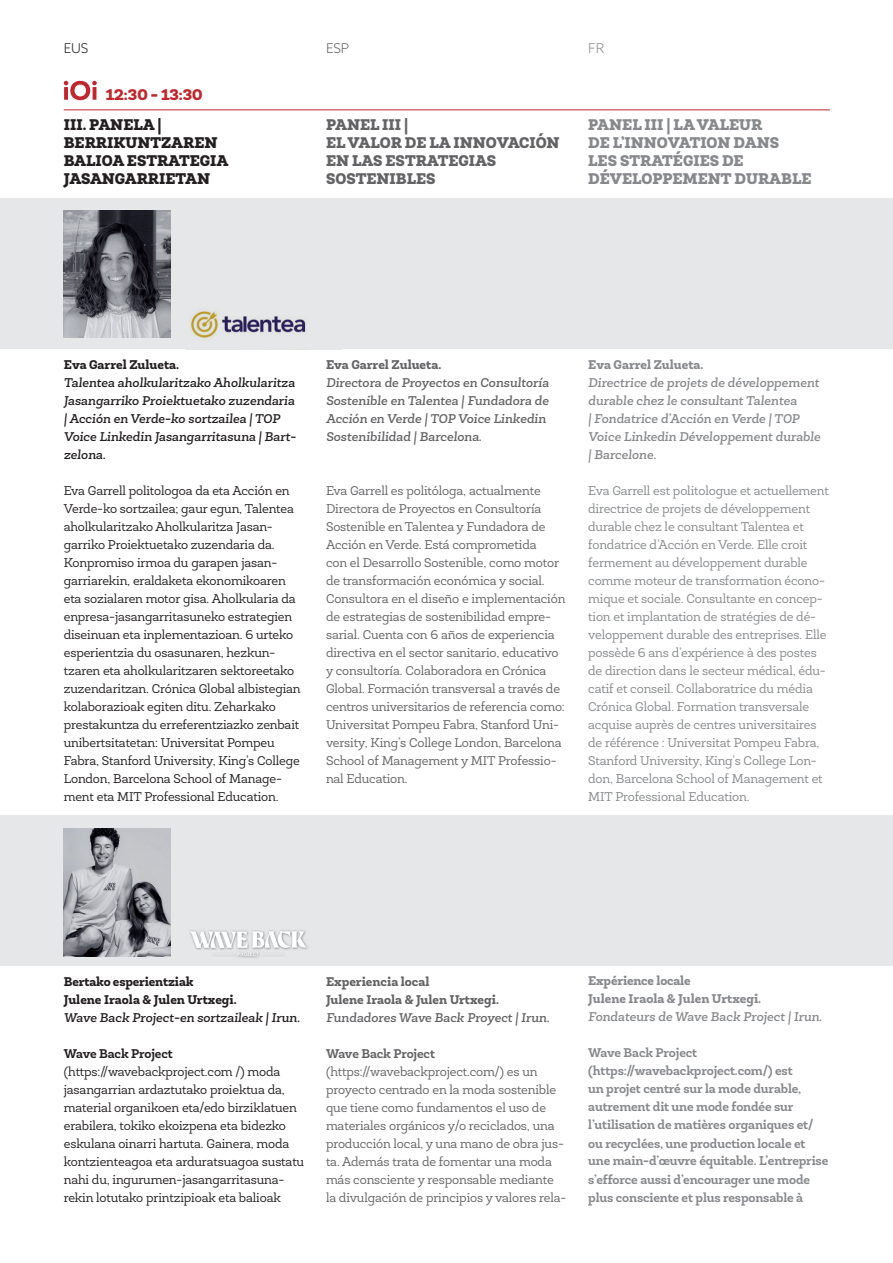
<style>
.page{position:relative;width:893px;height:1263px;background:#fff}
.page>*{position:absolute;margin:0;border:0;box-sizing:border-box;transform-origin:0 0}
.t1{font:900 15.6px/18px "Newslab";color:#86888b}
.t2{font:900 15.6px/18px "Newslab";color:#636366}
.t3{font:900 15.6px/18px "Newslab";color:#231f20}
.t4{font:900 15.6px "Newslab";color:#c0262d}
.t5{font:300 13.5px "Azo Sans";color:#231f20}
.t6{font:300 13.5px "Azo Sans";color:#636366}
.t7{font:300 13.5px "Azo Sans";color:#86888b}
.t8{font:12.9px/18px "Newslab";letter-spacing:-.01em;color:#231f20}
.t9{font:12.9px/18px "Newslab";letter-spacing:-.01em;color:#636366}
.t10{font:12.9px/18px "Newslab";letter-spacing:-.01em;color:#86888b}
.t11{font:700 12.9px/18px "Newslab";letter-spacing:-.01em;color:#86888b}
.t12{font:italic 500 12.9px/18px "Newslab";color:#231f20}
.t13{font:italic 500 12.9px/18px "Newslab";color:#86888b}
.t14{font:italic 500 12.9px/18px "Newslab";color:#636366}
.t15{font:800 12.9px/18px "Newslab";color:#231f20}
.t16{font:800 12.9px/18px "Newslab";color:#636366}
.t17{font:800 12.9px/18px "Newslab";color:#86888b}
.t18{font:700 12.9px "Newslab";letter-spacing:-.01em;color:#231f20}
.t19{font:700 12.9px "Newslab";letter-spacing:-.01em;color:#636366}
</style>
<div class="page">
<hr style="left:64px;top:110px;width:766px;height:1px;background:#c0262d">
<svg style="left:64px;top:81px;width:33px;height:19px"></svg>
<div style="left:0;top:199px;width:893px;height:150px;background:#e6e7e9"></div>
<div style="left:0;top:815px;width:893px;height:150px;background:#e6e7e9"></div>
<img style="left:64px;top:210px;width:106px;height:128px">
<img style="left:64px;top:828px;width:106px;height:128px">
<img style="left:187px;top:310px;width:154px;height:40px">
<img style="left:190px;top:930px;width:118px;height:28px">
<p class="t5" style="left:64px;top:40px;width:26px">EUS</p>
<p class="t6" style="left:326px;top:40px;width:25px">ESP</p>
<p class="t7" style="left:588px;top:40px;width:18px">FR</p>
<p class="t4" style="left:106px;top:85px;width:98px">12:30 - 13:30</p>
<p class="t3" style="left:64px;top:116px;width:166px">III. PANELA |<br>BERRIKUNTZAREN<br>BALIOA ESTRATEGIA<br>JASANGARRIETAN</p>
<p class="t2" style="left:326px;top:115px;width:235px">PANEL III |<br>EL VALOR DE LA INNOVACIÓN<br>EN LAS ESTRATEGIAS<br>SOSTENIBLES</p>
<p class="t1" style="left:588px;top:115px;width:225px">PANEL III | LA VALEUR<br>DE L’INNOVATION DANS<br>LES STRATÉGIES DE<br>DÉVELOPPEMENT DURABLE</p>
<p class="t15" style="left:64px;top:356px;width:117px">Eva Garrel Zulueta.</p>
<p class="t12" style="left:64px;top:374px;width:234px">Talentea aholkularitzako Aholkularitza Jasangarriko Proiektuetako zuzendaria | Acción en Verde-ko sortzailea | TOP Voice Linkedin Jasangarritasuna | Bart&shy;zelona.</p>
<p class="t8" style="left:64px;top:482px;width:238px">Eva Garrell politologoa da eta Acción en Verde-ko sortzailea; gaur egun, Talentea aholkularitzako Aholkularitza Jasan&shy;garriko Proiektuetako zuzendaria da.<br>Konpromiso irmoa du garapen jasan&shy;garriarekin, eraldaketa ekonomikoaren eta sozialaren motor gisa. Aholkularia da enpresa-jasangarritasuneko estrategien diseinuan eta inplementazioan. 6 urteko esperientzia du osasunaren, hezkun&shy;tzaren eta aholkularitzaren sektoreetako zuzendaritzan. Crónica Global albistegian kolaborazioak egiten ditu. Zeharkako prestakuntza du erreferentziazko zenbait unibertsitatetan: Universitat Pompeu Fabra, Stanford University, King’s College London, Barcelona School of Manage&shy;ment eta MIT Professional Education.</p>
<p class="t16" style="left:326px;top:355px;width:117px">Eva Garrel Zulueta.</p>
<p class="t14" style="left:326px;top:373px;width:224px">Directora de Proyectos en Consultoría Sostenible en Talentea | Fundadora de Acción en Verde | TOP Voice Linkedin Sostenibilidad | Barcelona.</p>
<p class="t9" style="left:326px;top:481px;width:241px">Eva Garrell es politóloga, actualmente Directora de Proyectos en Consultoría Sostenible en Talentea y Fundadora de Acción en Verde. Está comprometida<br>con el Desarrollo Sostenible, como motor de transformación económica y social.<br>Consultora en el diseño e implementación de estrategias de sostenibilidad empre&shy;sarial. Cuenta con 6 años de experiencia directiva en el sector sanitario, educativo y consultoría. Colaboradora en Crónica Global. Formación transversal a través de centros universitarios de referencia como:<br>Universitat Pompeu Fabra, Stanford Uni&shy;versity, King’s College London, Barcelona School of Management y MIT Professio&shy;nal Education.</p>
<p class="t17" style="left:588px;top:355px;width:117px">Eva Garrel Zulueta.</p>
<p class="t13" style="left:588px;top:373px;width:234px">Directrice de projets de développement durable chez le consultant Talentea<br>| Fondatrice d’Acción en Verde | TOP<br>Voice Linkedin Développement durable | Barcelone.</p>
<p class="t10" style="left:588px;top:481px;width:242px">Eva Garrell est politologue et actuellement directrice de projets de développement durable chez le consultant Talentea et fondatrice d’Acción en Verde. Elle croit fermement au développement durable comme moteur de transformation écono&shy;mique et sociale. Consultante en concep&shy;tion et implantation de stratégies de dé&shy;veloppement durable des entreprises. Elle possède 6 ans d’expérience à des postes de direction dans le secteur médical, édu&shy;catif et conseil. Collaboratrice du média Crónica Global. Formation transversale acquise auprès de centres universitaires de référence : Universitat Pompeu Fabra, Stanford University, King’s College Lon&shy;don, Barcelona School of Management et MIT Professional Education.</p>
<p class="t15" style="left:64px;top:973px;width:174px">Bertako esperientziak<br>Julene Iraola &amp; Julen Urtxegi.</p>
<p class="t12" style="left:64px;top:1009px;width:238px">Wave Back Project-en sortzaileak | Irun.</p>
<p class="t18" style="left:64px;top:1045px;width:110px">Wave Back Project</p>
<p class="t8" style="left:64px;top:1063px;width:242px">(https://wavebackproject.com /) moda jasangarrian ardaztutako proiektua da, material organikoen eta/edo birziklatuen erabilera, tokiko ekoizpena eta bidezko eskulana oinarri hartuta. Gainera, moda kontzienteagoa eta arduratsuagoa sustatu nahi du, ingurumen-jasangarritasuna&shy;rekin lotutako printzipioak eta balioak</p>
<p class="t16" style="left:326px;top:972px;width:174px">Experiencia local<br>Julene Iraola &amp; Julen Urtxegi.</p>
<p class="t14" style="left:326px;top:1008px;width:225px">Fundadores Wave Back Proyect | Irun.</p>
<p class="t19" style="left:326px;top:1045px;width:110px">Wave Back Project</p>
<p class="t9" style="left:326px;top:1062px;width:242px">(https://wavebackproject.com/) es un proyecto centrado en la moda sostenible que tiene como fundamentos el uso de materiales orgánicos y/o reciclados, una producción local, y una mano de obra jus&shy;ta. Además trata de fomentar una moda más consciente y responsable mediante la divulgación de principios y valores rela-</p>
<p class="t17" style="left:588px;top:972px;width:174px">Expérience locale<br>Julene Iraola &amp; Julen Urtxegi.</p>
<p class="t13" style="left:588px;top:1008px;width:235px">Fondateurs de Wave Back Project | Irun.</p>
<p class="t11" style="left:588px;top:1044px;width:242px">Wave Back Project (https://wavebackproject.com/) est<br>un projet centré sur la mode durable, autrement dit une mode fondée sur l’utilisation de matières organiques et/ ou recyclées, une production locale et une main-d’œuvre équitable. L’entreprise s’efforce aussi d’encourager une mode plus consciente et plus responsable à</p>
</div>
